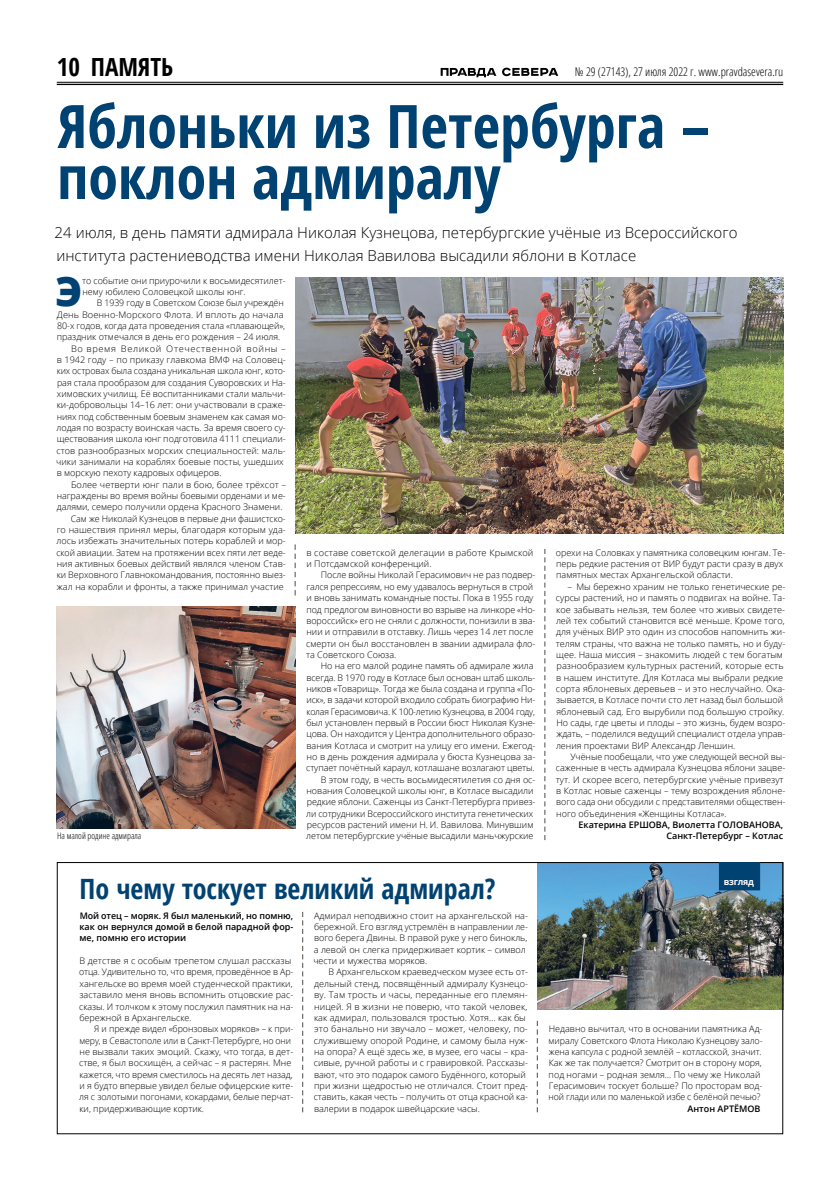
<style>
.page{position:relative;width:823px;height:1191px;background:#fff}
.page>*{position:absolute;margin:0;border:0;box-sizing:border-box;transform-origin:0 0}
.t1{font:700 condensed 60px/51px "Open Sans";color:#004272}
.t2{font:800 40.8px "Open Sans";color:#004272}
.t3{font:700 condensed 28px "Open Sans";color:#004272}
.t4{font:700 condensed 25px "Open Sans";color:#000}
.t5{font:300 15px/22.7px "Open Sans";color:#000}
.t6{font:300 condensed 12px "Open Sans";color:#000}
.t7{font:300 9px/11.3px "Open Sans";color:#000}
.t8{font:600 9px/11.3px "Open Sans";color:#000;text-align:right}
.t9{font:300 9px "Open Sans";letter-spacing:.065em;color:#000}
.t10{font:300 condensed 9px "Open Sans";color:#000}
.t11{font:700 9px "Open Sans";letter-spacing:-.02em;color:#fff}
</style>
<div class="page">
<hr style="left:57px;top:82px;width:725px;height:1px;background:#000">
<hr style="left:57px;top:84px;width:725px;height:1px;background:#000">
<svg style="left:440px;top:68px;width:118px;height:9px"></svg>
<img style="left:537px;top:864px;width:243px;height:145px">
<svg style="left:295px;top:544px;width:1px;height:51px"></svg>
<svg style="left:544px;top:549px;width:1px;height:291px"></svg>
<svg style="left:302px;top:912px;width:1px;height:200px"></svg>
<svg style="left:536px;top:1021px;width:1px;height:91px"></svg>
<div style="left:718px;top:862px;width:41px;height:28px;background:#004272"></div>
<img style="left:295px;top:278px;width:487px;height:255px">
<img style="left:57px;top:607px;width:238px;height:221px">
<h3 class="t4" style="left:57px;top:49px;width:118px">10 ПАМЯТЬ</h3>
<h3 class="t6" style="left:574px;top:63px;width:210px">№ 29 (27143), 27 июля 2022 г. www.pravdasevera.ru</h3>
<h1 class="t1" style="left:57px;top:99px;width:653px">Яблоньки из Петербурга – поклон адмиралу</h1>
<h3 class="t5" style="left:55px;top:221px;width:684px">24 июля, в день памяти адмирала Николая Кузнецова, петербургские учёные из Всероссийского института растениеводства имени Николая Вавилова высадили яблони в Котласе</h3>
<h2 class="t2" style="left:55px;top:260px;width:29px">Э</h2>
<p class="t7" style="left:82px;top:274px;width:205px">то событие они приурочили к восьмидесятилет&shy;нему юбилею Соловецкой школы юнг.</p>
<p class="t7" style="left:97px;top:297px;width:188px">В 1939 году в Советском Союзе был учреждён</p>
<p class="t7" style="left:57px;top:308px;width:228px">День Военно-Морского Флота. И вплоть до начала</p>
<p class="t7" style="left:57px;top:320px;width:229px">80‑х годов, когда дата проведения стала «плавающей»,</p>
<p class="t7" style="left:57px;top:331px;width:225px">праздник отмечался в день его рождения – 24 июля.</p>
<p class="t9" style="left:71px;top:342px;width:216px">Во время Великой Отечественной войны –</p>
<p class="t7" style="left:57px;top:354px;width:230px">в 1942 году – по приказу главкома ВМФ на Соловец-</p>
<p class="t7" style="left:57px;top:365px;width:230px">ких островах была создана уникальная школа юнг, кото-</p>
<p class="t7" style="left:57px;top:376px;width:230px">рая стала прообразом для создания Суворовских и На-</p>
<p class="t7" style="left:57px;top:388px;width:230px">химовских училищ. Её воспитанниками стали мальчи-</p>
<p class="t7" style="left:57px;top:399px;width:230px">ки-добровольцы 14–16 лет: они участвовали в сраже-</p>
<p class="t7" style="left:57px;top:410px;width:230px">ниях под собственным боевым знаменем как самая мо-</p>
<p class="t7" style="left:57px;top:422px;width:230px">лодая по возрасту воинская часть. За время своего су-</p>
<p class="t7" style="left:57px;top:433px;width:230px">ществования школа юнг подготовила 4111 специали-</p>
<p class="t7" style="left:56px;top:444px;width:231px">стов разнообразных морских специальностей: маль-</p>
<p class="t7" style="left:56px;top:456px;width:229px">чики занимали на кораблях боевые посты, ушедших</p>
<p class="t7" style="left:57px;top:467px;width:166px">в морскую пехоту кадровых офицеров.</p>
<p class="t7" style="left:71px;top:478px;width:216px">Более четверти юнг пали в бою, более трёхсот –</p>
<p class="t7" style="left:57px;top:490px;width:230px">награждены во время войны боевыми орденами и ме-</p>
<p class="t7" style="left:57px;top:501px;width:227px">далями, семеро получили ордена Красного Знамени.</p>
<p class="t7" style="left:71px;top:512px;width:216px">Сам же Николай Кузнецов в первые дни фашистско-</p>
<p class="t7" style="left:57px;top:524px;width:230px">го нашествия принял меры, благодаря которым уда-</p>
<p class="t7" style="left:57px;top:535px;width:230px">лось избежать значительных потерь кораблей и мор-</p>
<p class="t7" style="left:56px;top:546px;width:231px">ской авиации. Затем на протяжении всех пяти лет веде-</p>
<p class="t7" style="left:57px;top:558px;width:230px">ния активных боевых действий являлся членом Став-</p>
<p class="t7" style="left:57px;top:569px;width:230px">ки Верховного Главнокомандования, постоянно выез-</p>
<p class="t7" style="left:57px;top:580px;width:228px">жал на корабли и фронты, а также принимал участие</p>
<p class="t7" style="left:306px;top:546px;width:228px">в составе советской делегации в работе Крымской и Потсдамской конференций.</p>
<p class="t7" style="left:306px;top:569px;width:231px;text-indent:15px">После войны Николай Герасимович не раз подвер&shy;гался репрессиям, но ему удавалось вернуться в строй и вновь занимать командные посты. Пока в 1955 году под предлогом виновности во взрыве на линкоре «Но&shy;вороссийск» его не сняли с должности, понизили в зва&shy;нии и отправили в отставку. Лишь через 14 лет после смерти он был восстановлен в звании адмирала фло&shy;та Советского Союза.</p>
<p class="t7" style="left:306px;top:660px;width:231px;text-align:right">Но на его малой родине память об адмирале жила всегда. В 1970 году в Котласе был основан штаб школь&shy;ников «Товарищ». Тогда же была создана и группа «По&shy;иск», в задачи которой входило собрать биографию Ни&shy;колая Герасимовича. К 100‑летию Кузнецова, в 2004 году, был установлен первый в России бюст Николая Кузне&shy;цова. Он находится у Центра дополнительного образо&shy;вания Котласа и смотрит на улицу его имени. Ежегод&shy;но в день рождения адмирала у бюста Кузнецова за&shy;ступает почётный караул, котлашане возлагают цветы.<br>В этом году, в честь восьмидесятилетия со дня ос&shy;нования Соловецкой школы юнг, в Котласе высадили редкие яблони. Саженцы из Санкт-Петербурга привез&shy;ли сотрудники Всероссийского института генетических ресурсов растений имени Н. И. Вавилова. Минувшим летом петербургские учёные высадили маньчжурские</p>
<p class="t7" style="left:555px;top:546px;width:231px">орехи на Соловках у памятника соловецким юнгам. Те&shy;перь редкие растения от ВИР будут расти сразу в двух памятных местах Архангельской области.</p>
<p class="t7" style="left:555px;top:580px;width:231px;text-indent:12px">– Мы бережно храним не только генетические ре&shy;сурсы растений, но и память о подвигах на войне. Та&shy;кое забывать нельзя, тем более что живых свидете&shy;лей тех событий становится всё меньше. Кроме того, для учёных ВИР это один из способов напомнить жи&shy;телям страны, что важна не только память, но и буду&shy;щее. Наша миссия – знакомить людей с тем богатым разнообразием культурных растений, которые есть в нашем институте. Для Котласа мы выбрали редкие сорта яблоневых деревьев – и это неслучайно. Ока&shy;зывается, в Котласе почти сто лет назад был большой яблоневый сад. Его вырубили под большую стройку.<br>Но сады, где цветы и плоды – это жизнь, будем возро&shy;ждать, – поделился ведущий специалист отдела управ&shy;ления проектами ВИР Александр Леншин.</p>
<p class="t7" style="left:555px;top:751px;width:231px;text-indent:15px">Учёные пообещали, что уже следующей весной вы&shy;саженные в честь адмирала Кузнецова яблони зацве&shy;тут. И скорее всего, петербургские учёные привезут в Котлас новые саженцы – тему возрождения яблоне&shy;вого сада они обсудили с представителями обществен&shy;ного объединения «Женщины Котласа».</p>
<p class="t8" style="left:578px;top:819px;width:206px">Екатерина ЕРШОВА, Виолетта ГОЛОВАНОВА,<br>Санкт‑Петербург – Котлас</p>
<p class="t10" style="left:57px;top:830px;width:86px">На малой родине адмирала</p>
<h3 class="t3" style="left:79px;top:869px;width:417px">По чему тоскует великий адмирал?</h3>
<p class="t8" style="left:79px;top:909px;width:215px;text-align:justify">Мой отец – моряк. Я был маленький, но помню, как он вернулся домой в белой парадной фор&shy;ме, помню его истории</p>
<p class="t7" style="left:79px;top:955px;width:215px">В детстве я с особым трепетом слушал рассказы отца. Удивительно то, что время, проведённое в Ар&shy;хангельске во время моей студенческой практики, заставило меня вновь вспомнить отцовские рас&shy;сказы. И толчком к этому послужил памятник на на&shy;бережной в Архангельске.</p>
<p class="t7" style="left:79px;top:1023px;width:215px;text-indent:15px">Я и прежде видел «бронзовых моряков» – к при&shy;меру, в Севастополе или в Санкт-Петербурге, но они не вызвали таких эмоций. Скажу, что тогда, в дет&shy;стве, я был восхищён, а сейчас – я растерян. Мне кажется, что время сместилось на десять лет назад, и я будто впервые увидел белые офицерские ките&shy;ля с золотыми погонами, кокардами, белые перчат&shy;ки, придерживающие кортик.</p>
<p class="t7" style="left:313px;top:909px;width:216px">Адмирал неподвижно стоит на архангельской на&shy;бережной. Его взгляд устремлён в направлении ле&shy;вого берега Двины. В правой руке у него бинокль, а левой он слегка придерживает кортик – символ чести и мужества моряков.</p>
<p class="t7" style="left:313px;top:966px;width:215px;text-indent:15px">В Архангельском краеведческом музее есть от&shy;дельный стенд, посвящённый адмиралу Кузнецо&shy;ву. Там трость и часы, переданные его племян&shy;ницей. Я в жизни не поверю, что такой человек, как адмирал, пользовался тростью. Хотя… как бы это банально ни звучало – может, человеку, по&shy;служившему опорой Родине, и самому была нуж&shy;на опора? А ещё здесь же, в музее, его часы – кра&shy;сивые, ручной работы и с гравировкой. Рассказы&shy;вают, что это подарок самого Будённого, который при жизни щедростью не отличался. Стоит пред&shy;ставить, какая честь – получить от отца красной ка&shy;валерии в подарок швейцарские часы.</p>
<p class="t11" style="left:723px;top:875px;width:32px">взгляд</p>
<p class="t7" style="left:548px;top:1023px;width:215px">Недавно вычитал, что в основании памятника Ад&shy;миралу Советского Флота Николаю Кузнецову зало&shy;жена капсула с родной землёй – котласской, значит.<br>Как же так получается? Смотрит он в сторону моря, под ногами – родная земля… По чему же Николай Герасимович тоскует больше? По просторам вод&shy;ной глади или по маленькой избе с белёной печью?</p>
<p class="t8" style="left:687px;top:1102px;width:74px">Антон АРТЁМОВ</p>
</div>
